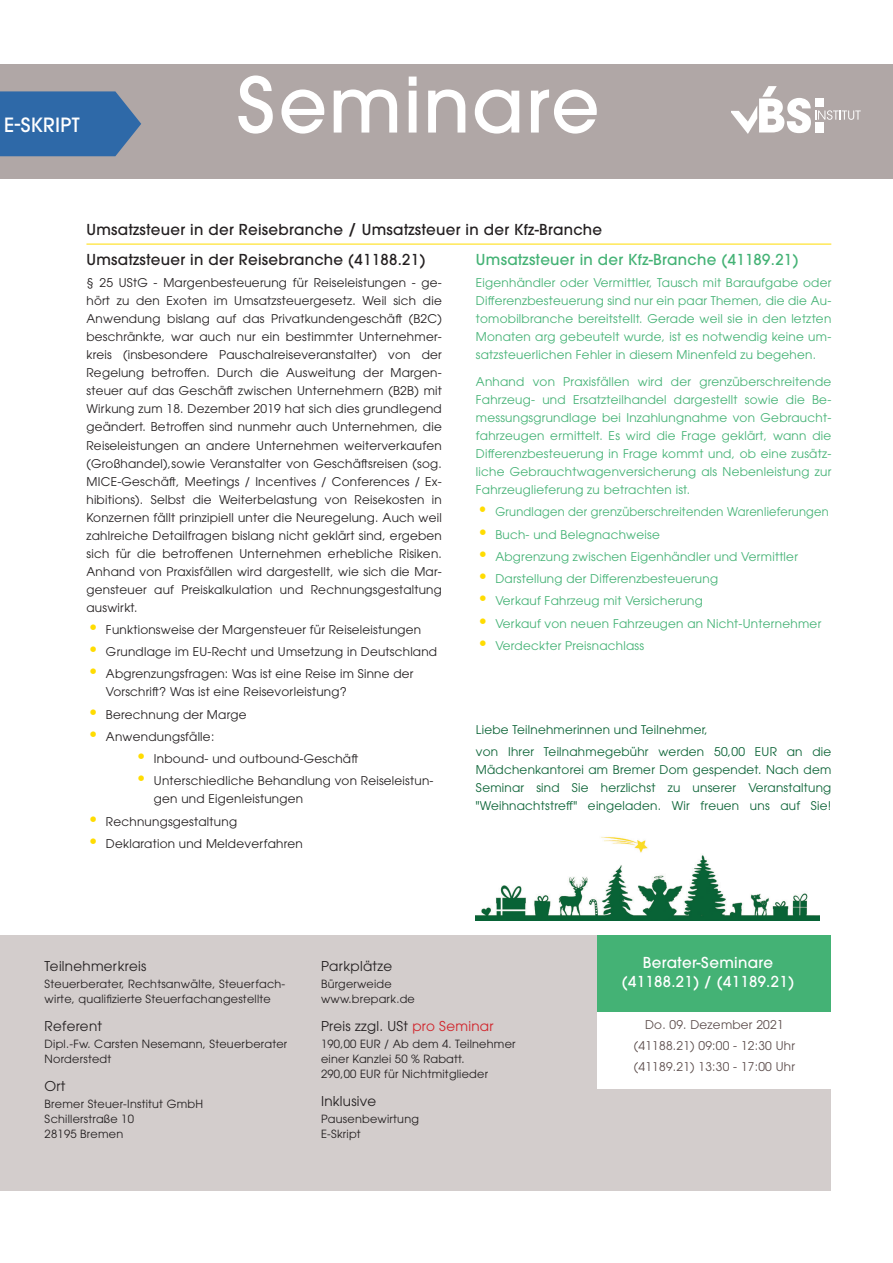
<style>
.page{position:relative;width:893px;height:1263px;background:#fff}
.page>*{position:absolute;margin:0;border:0;box-sizing:border-box;transform-origin:0 0}
.t1{font:500 75.75px "ITC Avant Garde Pro";letter-spacing:.02em;color:#fff}
.t2{font:500 19.5px "ITC Avant Garde Pro";letter-spacing:.02em;color:#fff}
.t3{font:500 15px/29.7px "ITC Avant Garde Pro";letter-spacing:.02em;color:#231f20}
.t4{font:500 15px "ITC Avant Garde Pro";letter-spacing:.02em;color:#44b275}
.t5{font:500 15px/19.5px "ITC Avant Garde Pro";letter-spacing:.02em;color:#fff;text-align:center}
.t6{font:13.5px "ITC Avant Garde Pro";letter-spacing:.02em;color:#231f20}
.t7{font:12px/18px "ITC Avant Garde Pro";letter-spacing:.02em;color:#231f20}
.t8{font:12px/18px "ITC Avant Garde Pro";letter-spacing:.02em;color:#44b275;text-align:justify}
.t9{font:12px/18px "ITC Avant Garde Pro";letter-spacing:.02em;color:#0b6336}
.t10{font:12px/21px "ITC Avant Garde Pro";letter-spacing:.02em;color:#5c4d4c;text-align:center}
.t11{font:12px "ITC Avant Garde Pro";letter-spacing:.02em;color:#44b275;scale:.95 1}
.t12{font:11.25px/15px "ITC Avant Garde Pro";letter-spacing:.02em;color:#231f20}
.s1{font-size:16.2px}
.s2{font-size:18px;color:#ffdc01}
.s3{color:#d1232a}
</style>
<div class="page">
<div style="left:0;top:935px;width:831px;height:256px;background:#d3cdcc"></div>
<div style="left:0;top:64px;width:893px;height:115px;background:#b0a7a6"></div>
<div style="left:597px;top:1012px;width:234px;height:77px;background:#fff"></div>
<div style="left:597px;top:935px;width:234px;height:77px;background:#44b275"></div>
<hr style="left:86px;top:244px;width:745px;height:1px;background:#ffdc01">
<img style="left:476px;top:837px;width:343px;height:83px">
<svg style="left:0;top:91px;width:141px;height:65px"></svg>
<svg style="left:731px;top:86px;width:130px;height:48px"></svg>
<h2 class="t2" style="left:4px;top:112px;width:77px">E-SKRIPT</h2>
<h1 class="t1" style="left:237px;top:56px;width:364px">Seminare</h1>
<p class="t3" style="left:86px;top:215px;width:517px">Umsatzsteuer in der Reisebranche <span class="s1">/</span> Umsatzsteuer in der Kfz-Branche<br>Umsatzsteuer in der Reisebranche (41188.21)</p>
<p class="t7" style="left:86px;top:274px;width:357px;text-align:justify">§ 25 UStG - Margenbesteuerung für Reiseleistungen - ge&shy;hört zu den Exoten im Umsatzsteuergesetz. Weil sich die Anwendung bislang auf das Privatkundengeschäft (B2C) beschränkte, war auch nur ein bestimmter Unternehmer&shy;kreis (insbesondere Pauschalreiseveranstalter) von der Regelung betroffen. Durch die Ausweitung der Margen&shy;steuer auf das Geschäft zwischen Unternehmern (B2B) mit Wirkung zum 18. Dezember 2019 hat sich dies grundlegend geändert. Betroffen sind nunmehr auch Unternehmen, die Reiseleistungen an andere Unternehmen weiterverkaufen (Großhandel),sowie Veranstalter von Geschäftsreisen (sog.<br>MICE-Geschäft, Meetings / Incentives / Conferences / Ex&shy;hibitions). Selbst die Weiterbelastung von Reisekosten in Konzernen fällt prinzipiell unter die Neuregelung. Auch weil zahlreiche Detailfragen bislang nicht geklärt sind, ergeben sich für die betroffenen Unternehmen erhebliche Risiken.<br>Anhand von Praxisfällen wird dargestellt, wie sich die Mar&shy;gensteuer auf Preiskalkulation und Rechnungsgestaltung auswirkt.</p>
<p class="t7" style="left:88px;top:620px;width:335px"><span class="s2">•</span> Funktionsweise der Margensteuer für Reiseleistungen</p>
<p class="t7" style="left:88px;top:642px;width:351px"><span class="s2">•</span> Grundlage im EU-Recht und Umsetzung in Deutschland</p>
<p class="t7" style="left:106px;top:665px;width:309px;text-indent:-18px"><span class="s2">•</span> Abgrenzungsfragen: Was ist eine Reise im Sinne der<br>Vorschrift? Was ist eine Reisevorleistung?</p>
<p class="t7" style="left:88px;top:705px;width:160px"><span class="s2">•</span> Berechnung der Marge</p>
<p class="t7" style="left:88px;top:727px;width:128px"><span class="s2">•</span> Anwendungsfälle:</p>
<p class="t7" style="left:136px;top:749px;width:224px"><span class="s2">•</span> Inbound- und outbound-Geschäft</p>
<p class="t7" style="left:154px;top:772px;width:281px;text-indent:-18px"><span class="s2">•</span> Unterschiedliche Behandlung von Reiseleistun&shy;gen und Eigenleistungen</p>
<p class="t7" style="left:88px;top:812px;width:151px"><span class="s2">•</span> Rechnungsgestaltung</p>
<p class="t7" style="left:88px;top:834px;width:216px"><span class="s2">•</span> Deklaration und Meldeverfahren</p>
<p class="t4" style="left:476px;top:250px;width:324px">Umsatzsteuer in der Kfz-Branche (41189.21)</p>
<p class="t8" style="left:476px;top:274px;width:357px">Eigenhändler oder Vermittler, Tausch mit Baraufgabe oder Differenzbesteuerung sind nur ein paar Themen, die die Au&shy;tomobilbranche bereitstellt. Gerade weil sie in den letzten Monaten arg gebeutelt wurde, ist es notwendig keine um&shy;satzsteuerlichen Fehler in diesem Minenfeld zu begehen.</p>
<p class="t8" style="left:476px;top:372px;width:357px">Anhand von Praxisfällen wird der grenzüberschreitende Fahrzeug- und Ersatzteilhandel dargestellt sowie die Be&shy;messungsgrundlage bei Inzahlungnahme von Gebraucht&shy;fahrzeugen ermittelt. Es wird die Frage geklärt, wann die Differenzbesteuerung in Frage kommt und, ob eine zusätz&shy;liche Gebrauchtwagenversicherung als Nebenleistung zur Fahrzeuglieferung zu betrachten ist.</p>
<p class="t11" style="left:477px;top:504px;width:371px"><span class="s2">•</span> Grundlagen der grenzüberschreitenden Warenlieferungen</p>
<p class="t8" style="left:477px;top:525px;width:184px"><span class="s2">•</span> Buch- und Belegnachweise</p>
<p class="t8" style="left:477px;top:547px;width:322px"><span class="s2">•</span> Abgrenzung zwischen Eigenhändler und Vermittler</p>
<p class="t8" style="left:477px;top:569px;width:242px"><span class="s2">•</span> Darstellung der Differenzbesteuerung</p>
<p class="t8" style="left:477px;top:592px;width:227px"><span class="s2">•</span> Verkauf Fahrzeug mit Versicherung</p>
<p class="t8" style="left:477px;top:614px;width:345px"><span class="s2">•</span> Verkauf von neuen Fahrzeugen an Nicht-Unternehmer</p>
<p class="t8" style="left:477px;top:636px;width:168px"><span class="s2">•</span> Verdeckter Preisnachlass</p>
<p class="t9" style="left:476px;top:718px;width:357px;line-height:22.2px">Liebe Teilnehmerinnen und Teilnehmer,<br>von Ihrer Teilnahmegebühr werden 50,00 EUR an die</p>
<p class="t9" style="left:476px;top:760px;width:357px;text-align:justify">Mädchenkantorei am Bremer Dom gespendet. Nach dem Seminar sind Sie herzlichst zu unserer Veranstaltung "Weihnachtstreff" eingeladen. Wir freuen uns auf Sie!</p>
<p class="t6" style="left:45px;top:958px;width:103px">Teilnehmerkreis</p>
<p class="t12" style="left:45px;top:976px;width:242px">Steuerberater, Rechtsanwälte, Steuerfach&shy;wirte, qualifizierte Steuerfachangestellte</p>
<p class="t6" style="left:45px;top:1017px;width:59px">Referent</p>
<p class="t12" style="left:45px;top:1036px;width:244px">Dipl.-Fw. Carsten Nesemann, Steuerberater<br>Norderstedt</p>
<p class="t6" style="left:45px;top:1077px;width:22px">Ort</p>
<p class="t12" style="left:45px;top:1096px;width:160px">Bremer Steuer-Institut GmbH<br>Schillerstraße 10<br>28195 Bremen</p>
<p class="t6" style="left:321px;top:958px;width:73px">Parkplätze</p>
<p class="t12" style="left:321px;top:976px;width:95px">Bürgerweide www.brepark.de</p>
<p class="t6" style="left:321px;top:1017px;width:174px">Preis zzgl. USt <span class="s3">pro Seminar</span></p>
<p class="t12" style="left:321px;top:1036px;width:196px">190,00 EUR / Ab dem 4. Teilnehmer einer Kanzlei 50 % Rabatt.<br>290,00 EUR für Nichtmitglieder</p>
<p class="t6" style="left:321px;top:1092px;width:57px">Inklusive</p>
<p class="t12" style="left:321px;top:1111px;width:99px">Pausenbewirtung<br>E-Skript</p>
<p class="t5" style="left:622px;top:952px;width:174px">Berater-Seminare (41188.21) / (41189.21)</p>
<p class="t10" style="left:634px;top:1014px;width:163px">Do. 09. Dezember 2021 (41188.21) 09:00 - 12:30 Uhr (41189.21) 13:30 - 17:00 Uhr</p>
</div>
